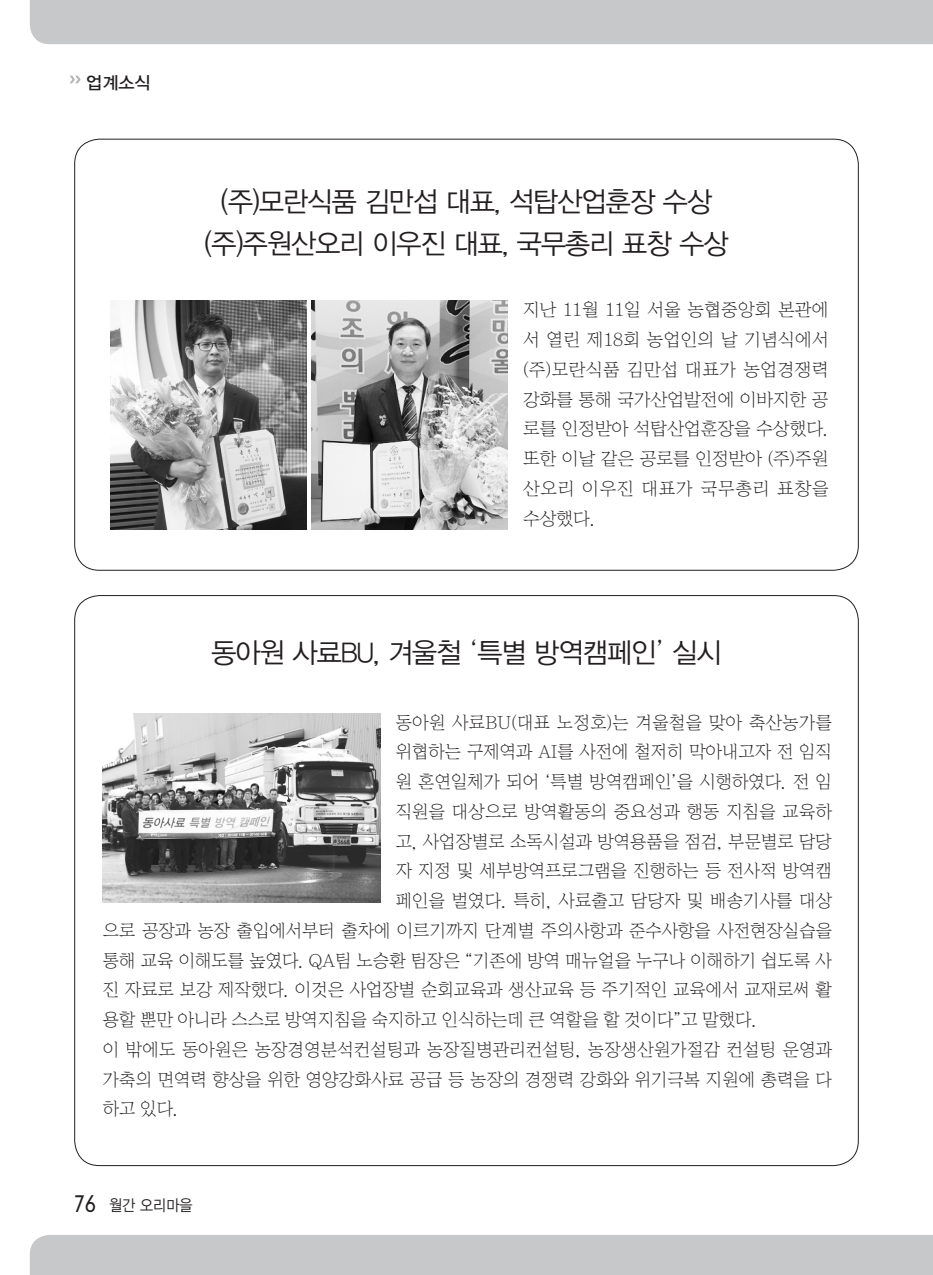
<style>
.page{position:relative;width:933px;height:1275px;background:#fff}
.page>*{position:absolute;margin:0;border:0;box-sizing:border-box;transform-origin:0 0}
.t1{font:28px "YDIYGO320";letter-spacing:-.03em;color:#231f20}
.t2{font:17.5px/29.8px "YDIY Sin";letter-spacing:-.025em;color:#231f20;text-align:justify;scale:.96 1}
.t3{font:17.5px/29.8px "YDIY Sin";letter-spacing:-.025em;color:#231f20;text-align:justify}
.t4{font:17.5px "YDIYGO330";color:#231f20}
.t5{font:15.75px "YDIYGO320";color:#231f20;scale:.9 1}
.s1{font-family:"Gulim"}
.s2{font-family:"DIN Neuzeit Grotesk Std";font-weight:300;font-size:22.75px}
</style>
<div class="page">
<div style="left:30px;top:0;width:903px;height:44px;background:#c7c8ca"></div>
<div style="left:30px;top:1235px;width:903px;height:40px;background:#c7c8ca"></div>
<img style="left:103px;top:714px;width:277px;height:188px">
<img style="left:111px;top:301px;width:196px;height:229px">
<img style="left:312px;top:301px;width:196px;height:229px">
<p class="t4" style="left:69px;top:73px;width:83px"><sup>》》</sup>업계소식</p>
<p class="t1" style="left:221px;top:186px;width:492px">(주)모란식품 김만섭 대표, 석탑산업훈장 수상</p>
<p class="t1" style="left:204px;top:228px;width:525px">(주)주원산오리 이우진 대표, 국무총리 표창 수상</p>
<p class="t3" style="left:523px;top:296px;width:308px">지난 11월 11일 서울 농협중앙회 본관에 서 열린 제18회 농업인의 날 기념식에서 (주)모란식품 김만섭 대표가 농업경쟁력 강화를 통해 국가산업발전에 이바지한 공 로를 인정받아 석탑산업훈장을 수상했다. 또한 이날 같은 공로를 인정받아 (주)주원 산오리 이우진 대표가 국무총리 표창을 수상했다.</p>
<p class="t1" style="left:211px;top:637px;width:512px">동아원 사료BU, 겨울철 <span class="s1">‘</span>특별 방역캠페인<span class="s1">’</span> 실시</p>
<p class="t2" style="left:395px;top:708px;width:456px">동아원 사료BU(대표 노정호)는 겨울철을 맞아 축산농가를</p>
<p class="t2" style="left:395px;top:738px;width:456px">위협하는 구제역과 AI를 사전에 철저히 막아내고자 전 임직</p>
<p class="t2" style="left:395px;top:767px;width:456px">원 혼연일체가 되어 <span class="s1">‘</span>특별 방역캠페인<span class="s1">’</span>을 시행하였다. 전 임</p>
<p class="t2" style="left:395px;top:797px;width:456px">직원을 대상으로 방역활동의 중요성과 행동 지침을 교육하</p>
<p class="t2" style="left:395px;top:827px;width:456px">고, 사업장별로 소독시설과 방역용품을 점검, 부문별로 담당</p>
<p class="t2" style="left:395px;top:857px;width:456px">자 지정 및 세부방역프로그램을 진행하는 등 전사적 방역캠</p>
<p class="t2" style="left:395px;top:886px;width:456px">페인을 벌였다. 특히, 사료출고 담당자 및 배송기사를 대상</p>
<p class="t2" style="left:103px;top:916px;width:761px">으로 공장과 농장 출입에서부터 출차에 이르기까지 단계별 주의사항과 준수사항을 사전현장실습을</p>
<p class="t2" style="left:103px;top:946px;width:761px">통해 교육 이해도를 높였다. QA팀 노승환 팀장은 <span class="s1">“</span>기존에 방역 매뉴얼을 누구나 이해하기 쉽도록 사</p>
<p class="t2" style="left:103px;top:976px;width:761px">진 자료로 보강 제작했다. 이것은 사업장별 순회교육과 생산교육 등 주기적인 교육에서 교재로써 활</p>
<p class="t2" style="left:103px;top:1005px;width:683px">용할 뿐만 아니라 스스로 방역지침을 숙지하고 인식하는데 큰 역할을 할 것이다<span class="s1">”</span>고 말했다.</p>
<p class="t2" style="left:103px;top:1035px;width:761px">이 밖에도 동아원은 농장경영분석컨설팅과 농장질병관리컨설팅, 농장생산원가절감 컨설팅 운영과 가축의 면역력 향상을 위한 영양강화사료 공급 등 농장의 경쟁력 강화와 위기극복 지원에 총력을 다 하고 있다.</p>
<p class="t5" style="left:74px;top:1196px;width:133px"><span class="s2">76</span> 월간 오리마을</p>
</div>
